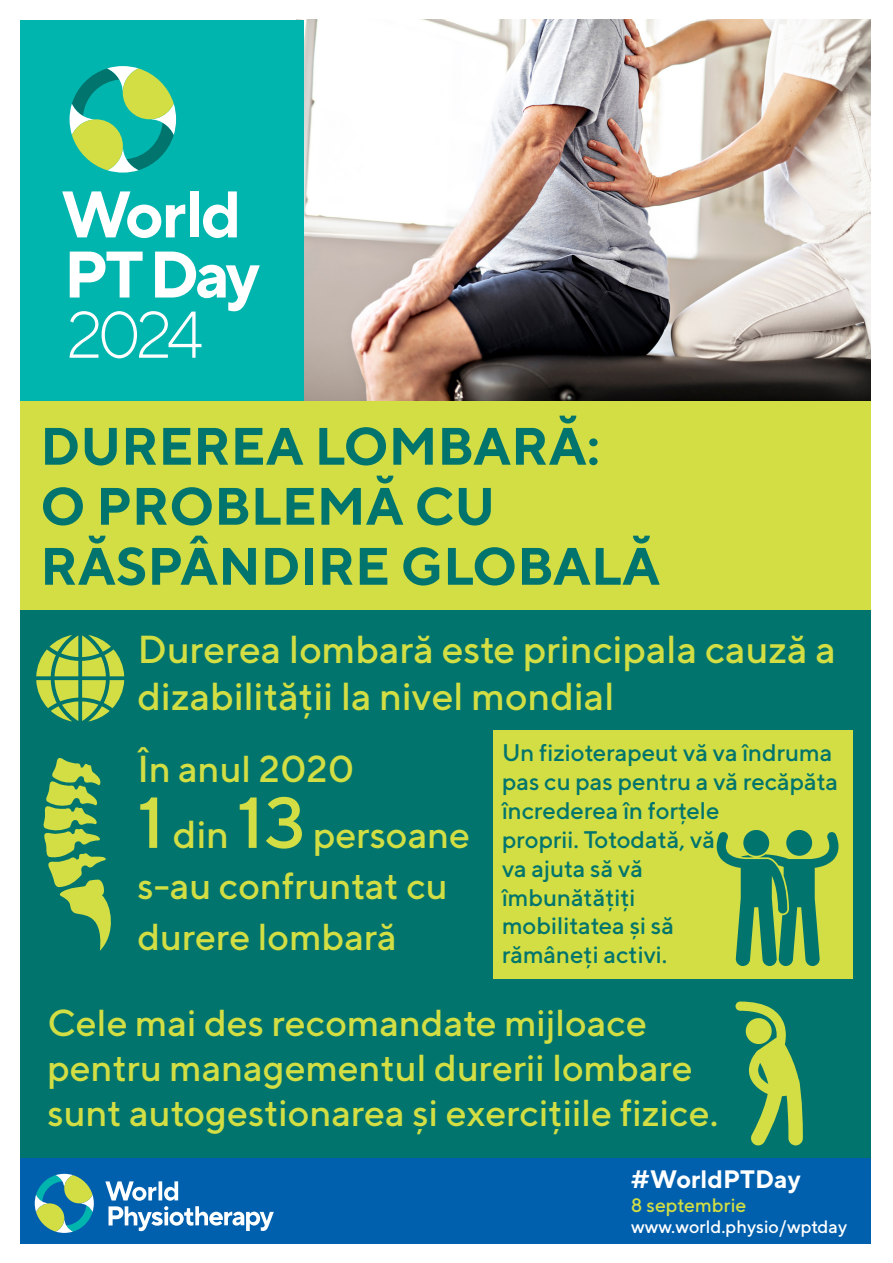
<style>
.page{position:relative;width:893px;height:1263px;background:#fff}
.page>*{position:absolute;margin:0;border:0;box-sizing:border-box;transform-origin:0 0}
.t1{font:700 52.5px/60px "TT Norms";color:#00746d}
.t2{font:500 39px/46.8px "TT Norms";color:#d2de43}
.t3{font:500 37.5px/45px "TT Norms";color:#d2de43}
.t4{font:700 25.2px "TT Norms";color:#fff}
.t5{font:500 24px/28.8px "TT Norms";color:#00746d}
.t6{font:500 19.5px "TT Norms";color:#d2de43}
.t7{font:500 18px "TT Norms";color:#fff}
.s1{font-size:72px}
.s2{font-size:39px}
</style>
<div class="page">
<img style="left:303px;top:20px;width:567px;height:381px">
<div style="left:20px;top:590px;width:850px;height:591px;background:#00746d"></div>
<div style="left:20px;top:1158px;width:850px;height:86px;background:#0160ae"></div>
<svg style="left:105px;top:1181px;width:169px;height:50px"></svg>
<svg style="left:35px;top:1174px;width:59px;height:59px"></svg>
<div style="left:20px;top:20px;width:283px;height:384px;background:#00b5ae"></div>
<svg style="left:70px;top:66px;width:106px;height:107px"></svg>
<svg style="left:62px;top:191px;width:123px;height:47px"></svg>
<div style="left:191px;top:191px;width:8px;height:46px;background:#fff"></div>
<svg style="left:203px;top:191px;width:34px;height:47px"></svg>
<svg style="left:70px;top:252px;width:190px;height:106px"></svg>
<div style="left:20px;top:401px;width:850px;height:208px;background:#d2de43"></div>
<div style="left:493px;top:730px;width:360px;height:249px;background:#d2de43"></div>
<svg style="left:36px;top:635px;width:88px;height:86px"></svg>
<svg style="left:43px;top:758px;width:68px;height:193px"></svg>
<svg style="left:735px;top:1001px;width:68px;height:144px"></svg>
<svg style="left:717px;top:831px;width:121px;height:135px"></svg>
<h1 class="t1" style="left:40px;top:415px;width:621px">DUREREA LOMBARĂ:<br>O PROBLEMĂ CU<br>RĂSPÂNDIRE GLOBALĂ</h1>
<p class="t2" style="left:137px;top:625px;width:700px">Durerea lombară este principala cauză a dizabilității la nivel mondial</p>
<p class="t3" style="left:137px;top:735px;width:334px;line-height:66px">În anul 2020<br><span class="s1">1</span> <span class="s2">din</span> <span class="s1">13</span> persoane</p>
<p class="t3" style="left:137px;top:859px;width:312px;line-height:51px">s-au confruntat cu durere lombară</p>
<p class="t5" style="left:502px;top:738px;width:337px">Un fizioterapeut vă va îndruma pas cu pas pentru a vă recăpăta încrederea în forțele<br>proprii. Totodată, vă<br>va ajuta să vă<br>îmbunătățiți<br>mobilitatea și să<br>rămâneți activi.</p>
<p class="t3" style="left:47px;top:1000px;width:672px">Cele mai des recomandate mijloace pentru managementul durerii lombare sunt autogestionarea și exercițiile fizice.</p>
<p class="t4" style="left:631px;top:1163px;width:171px">#WorldPTDay</p>
<p class="t6" style="left:631px;top:1193px;width:117px">8 septembrie</p>
<p class="t7" style="left:631px;top:1215px;width:217px">www.world.physio/wptday</p>
</div>
